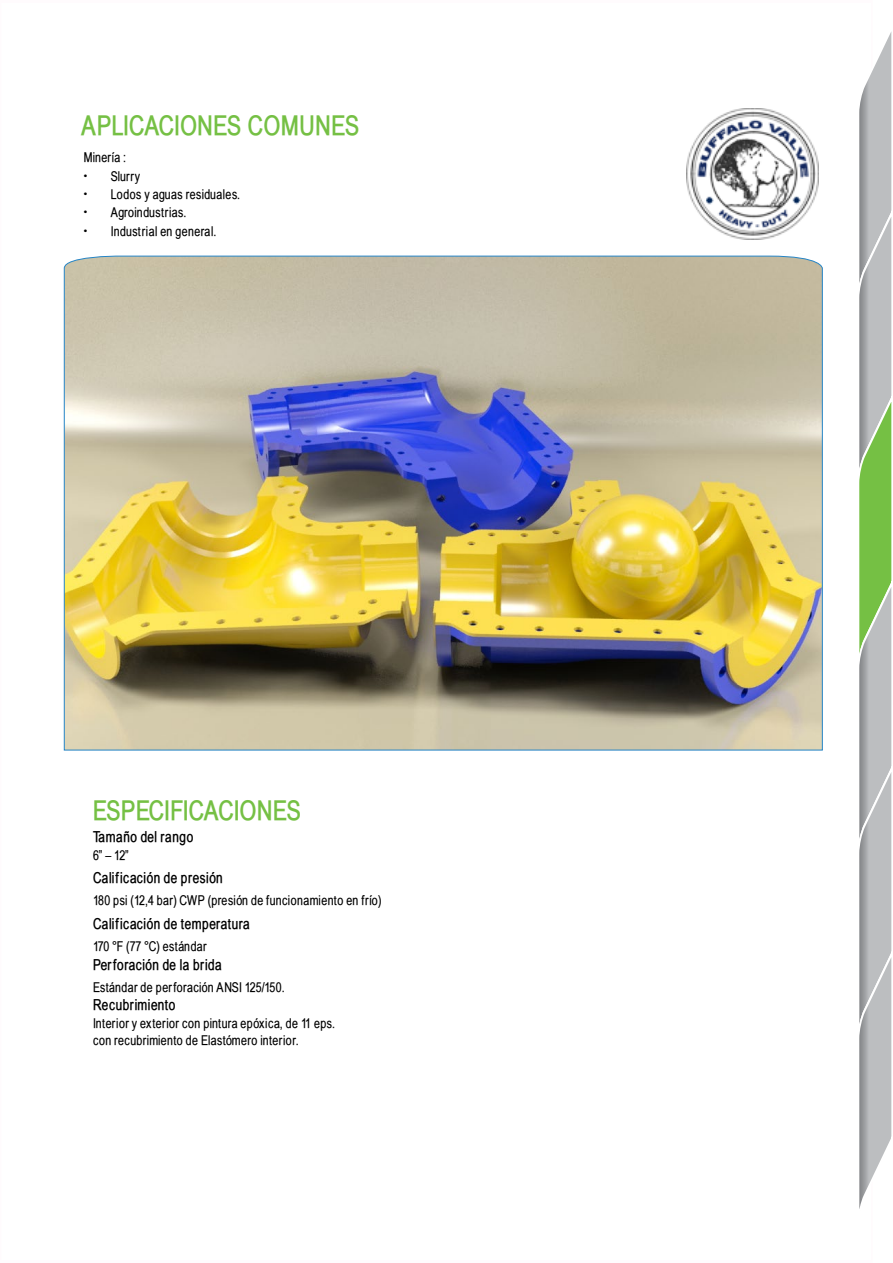
<style>
.page{position:relative;width:893px;height:1263px;background:#fff}
.page>*{position:absolute;margin:0;border:0;box-sizing:border-box;transform-origin:0 0}
.t1{font:700 27px "Babel Sans";color:#75c044}
.t2{font:700 15px "Babel Sans";letter-spacing:.025em;color:#000}
.t3{font:13.5px/17.7px "Babel Sans";letter-spacing:.03em;color:#000}
</style>
<div class="page">
<svg style="left:859px;top:32px;width:33px;height:1177px;background:#b1bdad"></svg>
<img style="left:63px;top:255px;width:760px;height:496px">
<img style="left:687px;top:108px;width:131px;height:131px">
<h1 class="t1" style="left:81px;top:110px;width:280px">APLICACIONES COMUNES</h1>
<p class="t3" style="left:84px;top:149px;width:44px">Minería :</p>
<p class="t3" style="left:84px;top:167px;width:58px">• Slurry</p>
<p class="t3" style="left:84px;top:186px;width:158px">• Lodos y aguas residuales.</p>
<p class="t3" style="left:84px;top:204px;width:104px">• Agroindustrias.</p>
<p class="t3" style="left:84px;top:222px;width:134px">• Industrial en general.</p>
<h1 class="t1" style="left:93px;top:795px;width:28px">Especificaciones</h1>
<p class="t2" style="left:93px;top:828px;width:102px">Tamaño del rango</p>
<p class="t3" style="left:93px;top:846px;width:37px">6” – 12”</p>
<p class="t2" style="left:93px;top:869px;width:132px">Calificación de presión</p>
<p class="t3" style="left:93px;top:892px;width:290px">180 psi (12,4 bar) CWP (presión de funcionamiento en frío)</p>
<p class="t2" style="left:93px;top:915px;width:159px">Calificación de temperatura</p>
<p class="t3" style="left:93px;top:937px;width:115px">170 °F (77 °C) estándar</p>
<p class="t2" style="left:93px;top:956px;width:131px">Perforación de la brida</p>
<p class="t3" style="left:93px;top:979px;width:193px">Estándar de perforación ANSI 125/150.</p>
<p class="t2" style="left:93px;top:996px;width:84px">Recubrimiento</p>
<p class="t3" style="left:93px;top:1014px;width:243px">Interior y exterior con pintura epóxica, de 11 eps. con recubrimiento de Elastómero interior.</p>
</div>
